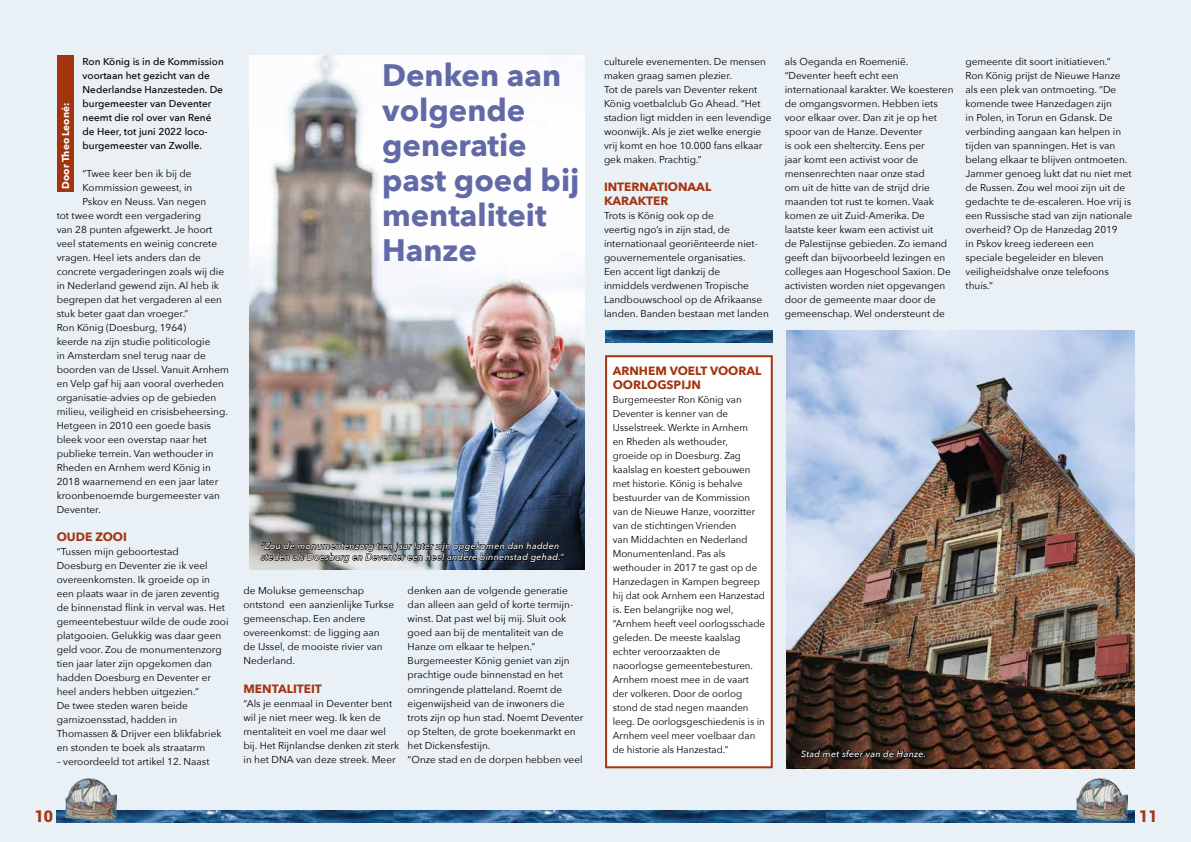
<style>
.page{position:relative;width:1191px;height:842px;background:#eaf1f6}
.page>*{position:absolute;margin:0;border:0;box-sizing:border-box;transform-origin:0 0}
.t1{font:700 31px/35px "Avenir Next";color:#6269a7}
.t2{font:900 16px "Roboto";color:#a33410}
.t3{font:700 12px/14px "Avenir Next";color:#a33410}
.t4{font:10px/14px "Avenir Next";color:#000}
.t5{font:500 10px/14px "Avenir Next";color:#000}
.t6{font:700 10px "Avenir Next";color:#fff}
.t7{font:italic 500 9px/11px "Avenir Next";letter-spacing:.025em;color:#fff}
.s1{font-size:9.5px}
</style>
<div class="page">
<img style="left:57px;top:810px;width:1077px;height:12px">
<img style="left:66px;top:778px;width:50px;height:42px">
<img style="left:1076px;top:779px;width:51px;height:42px">
<div style="left:58px;top:55px;width:16px;height:136px;background:#a33410"></div>
<img style="left:605px;top:330px;width:167px;height:12px">
<div style="left:606px;top:356px;width:165px;height:411px;background:#fff"></div>
<div style="left:605px;top:355px;width:167px;height:413px;border:2px solid #a33410"></div>
<img style="left:249px;top:55px;width:336px;height:514px">
<img style="left:259px;top:534px;width:306px;height:36px">
<img style="left:787px;top:330px;width:347px;height:438px">
<svg style="left:799px;top:740px;width:127px;height:27px;background:#2f1e16"></svg>
<p class="t5" style="left:83px;top:54px;width:143px">Ron König is in de Kommission voortaan het gezicht van de<br>Nederlandse Hanzesteden. De burgemeester van Deventer neemt die rol over van René de Heer, tot juni 2022 loco&shy;burgemeester van Zwolle.</p>
<p class="t4" style="left:83px;top:166px;width:111px">“Twee keer ben ik bij de</p>
<p class="t4" style="left:83px;top:180px;width:111px">Kommission geweest, in</p>
<p class="t4" style="left:83px;top:194px;width:125px">Pskov en Neuss. Van negen</p>
<p class="t4" style="left:57px;top:208px;width:146px">tot twee wordt een vergadering</p>
<p class="t4" style="left:57px;top:222px;width:157px">van 28 punten afgewerkt. Je hoort</p>
<p class="t4" style="left:57px;top:236px;width:162px">veel statements en weinig concrete</p>
<p class="t4" style="left:57px;top:250px;width:146px">vragen. Heel iets anders dan de</p>
<p class="t4" style="left:57px;top:264px;width:169px">concrete vergaderingen zoals wij die</p>
<p class="t4" style="left:57px;top:278px;width:164px">in Nederland gewend zijn. Al heb ik</p>
<p class="t4" style="left:57px;top:292px;width:167px">begrepen dat het vergaderen al een</p>
<p class="t4" style="left:57px;top:306px;width:133px">stuk beter gaat dan vroeger.”</p>
<p class="t4" style="left:57px;top:320px;width:131px">Ron König (Doesburg, 1964)</p>
<p class="t4" style="left:57px;top:334px;width:155px">keerde na zijn studie politicologie</p>
<p class="t4" style="left:57px;top:348px;width:151px">in Amsterdam snel terug naar de</p>
<p class="t4" style="left:57px;top:362px;width:174px">boorden van de IJssel. Vanuit Arnhem</p>
<p class="t4" style="left:57px;top:376px;width:169px">en Velp gaf hij aan vooral overheden</p>
<p class="t4" style="left:57px;top:390px;width:161px">organisatie-advies op de gebieden</p>
<p class="t4" style="left:57px;top:404px;width:173px">milieu, veiligheid en crisisbeheersing.</p>
<p class="t4" style="left:57px;top:418px;width:156px">Hetgeen in 2010 een goede basis</p>
<p class="t4" style="left:57px;top:432px;width:152px">bleek voor een overstap naar het</p>
<p class="t4" style="left:57px;top:446px;width:159px">publieke terrein. Van wethouder in</p>
<p class="t4" style="left:57px;top:460px;width:156px">Rheden en Arnhem werd König in</p>
<p class="t4" style="left:57px;top:474px;width:163px">2018 waarnemend en een jaar later</p>
<p class="t4" style="left:57px;top:488px;width:165px">kroonbenoemde burgemeester van</p>
<p class="t4" style="left:57px;top:502px;width:46px">Deventer.</p>
<p class="t3" style="left:57px;top:530px;width:72px">OUDE ZOOI</p>
<p class="t4" style="left:57px;top:544px;width:173px">“Tussen mijn geboortestad<br>Doesburg en Deventer zie ik veel overeenkomsten. Ik groeide op in een plaats waar in de jaren zeventig de binnenstad flink in verval was. Het gemeentebestuur wilde de oude zooi platgooien. Gelukkig was daar geen geld voor. Zou de monumentenzorg tien jaar later zijn opgekomen dan hadden Doesburg en Deventer er heel anders hebben uitgezien.”<br>De twee steden waren beide garnizoensstad, hadden in<br>Thomassen &amp; Drijver een blikfabriek en stonden te boek als straatarm</p>
<p class="t4" style="left:57px;top:754px;width:154px">– veroordeeld tot artikel 12. Naast</p>
<p class="t6" style="left:57px;top:189px;width:87px;rotate:-90deg">DOOR THEO LEONÉ:</p>
<h1 class="t1" style="left:382px;top:57px;width:199px">DENKEN AAN<br>VOLGENDE<br>GENERATIE<br>PAST GOED BIJ<br>MENTALITEIT<br>HANZE</h1>
<p class="t7" style="left:261px;top:540px;width:304px">“Zou de monumentenzorg tien jaar later zijn opgekomen dan hadden steden als Doesburg en Deventer een heel andere binnenstad gehad.”</p>
<p class="t4" style="left:243px;top:584px;width:152px">de Molukse gemeenschap ontstond een aanzienlijke Turkse gemeenschap. Een andere overeenkomst: de ligging aan de IJssel, de mooiste rivier van<br>Nederland.</p>
<p class="t3" style="left:243px;top:681px;width:77px">MENTALITEIT</p>
<p class="t4" style="left:243px;top:696px;width:157px">“Als je eenmaal in Deventer bent wil je niet meer weg. Ik ken de mentaliteit en voel me daar wel bij. Het Rijnlandse denken zit sterk in het DNA van deze streek. Meer</p>
<p class="t4" style="left:407px;top:584px;width:177px">denken aan de volgende generatie dan alleen aan geld of korte termijn&shy;winst. Dat past wel bij mij. Sluit ook goed aan bij de mentaliteit van de Hanze om elkaar te helpen.” Burgemeester König geniet van zijn prachtige oude binnenstad en het omringende platteland. Roemt de eigenwijsheid van de inwoners <span class="s1">die </span>trots zijn op hun stad. Noemt Deventer op Stelten, de grote boekenmarkt en het Dickensfestijn.<br>“Onze stad en de dorpen hebben veel</p>
<p class="t4" style="left:604px;top:54px;width:169px">culturele evenementen. De mensen maken graag samen plezier.<br>Tot de parels van Deventer rekent<br>König voetbalclub Go Ahead. “Het stadion ligt midden in een levendige woonwijk. Als je ziet welke energie vrij komt en hoe 10.000 fans elkaar gek maken. Prachtig.”</p>
<p class="t3" style="left:604px;top:180px;width:109px">INTERNATIONAAL<br>KARAKTER</p>
<p class="t4" style="left:604px;top:208px;width:166px">Trots is König ook op de<br>veertig ngo’s in zijn stad, de internationaal georiënteerde niet&shy;gouvernementele organisaties.<br>Een accent ligt dankzij de<br>inmiddels verdwenen Tropische<br>Landbouwschool op de Afrikaanse landen. Banden bestaan met landen</p>
<p class="t4" style="left:784px;top:54px;width:170px">als Oeganda en Roemenië. “Deventer heeft echt een internationaal karakter. We koesteren de omgangsvormen. Hebben iets voor elkaar over. Dan zit je op het spoor van de Hanze. Deventer<br>is ook een sheltercity. Eens per<br>jaar komt een activist voor de mensenrechten naar onze stad<br>om uit de hitte van de strijd drie maanden tot rust te komen. Vaak komen ze uit Zuid-Amerika. De laatste keer kwam een activist uit<br>de Palestijnse gebieden. Zo iemand geeft dan bijvoorbeeld lezingen en colleges aan Hogeschool Saxion. De activisten worden niet opgevangen door de gemeente maar door de gemeenschap. Wel ondersteunt de</p>
<p class="t4" style="left:965px;top:54px;width:168px">gemeente dit soort initiatieven.”<br>Ron König prijst de Nieuwe Hanze als een plek van ontmoeting. “De komende twee Hanzedagen zijn<br>in Polen, in Torun en Gdansk. De verbinding aangaan kan helpen in tijden van spanningen. Het is van belang elkaar te blijven ontmoeten.<br>Jammer genoeg lukt dat nu niet met de Russen. Zou wel mooi zijn uit de gedachte te de-escaleren. Hoe vrij is een Russische stad van zijn nationale overheid? Op de Hanzedag 2019<br>in Pskov kreeg iedereen een speciale begeleider en bleven veiligheidshalve onze telefoons thuis.”</p>
<p class="t3" style="left:613px;top:363px;width:150px;text-indent:35px">EM VOELT VOORAL<br>OORLOGSPIJN</p>
<p class="t4" style="left:613px;top:392px;width:154px">Burgemeester Ron König van<br>Deventer is kenner van de<br>IJsselstreek. Werkte in Arnhem<br>en Rheden als wethouder, groeide op in Doesburg. Zag kaalslag en koestert gebouwen met historie. König is behalve bestuurder van de Kommission van de Nieuwe Hanze, voorzitter van de stichtingen Vrienden<br>van Middachten en Nederland<br>Monumentenland. Pas als wethouder in 2017 te gast op de<br>Hanzedagen in Kampen begreep hij dat ook Arnhem een Hanzestad is. Een belangrijke nog wel, “Arnhem heeft veel oorlogsschade geleden. De meeste kaalslag echter veroorzaakten de naoorlogse gemeentebesturen.<br>Arnhem moest mee in de vaart der volkeren. Door de oorlog stond de stad negen maanden leeg. De oorlogsgeschiedenis is in<br>Arnhem veel meer voelbaar dan de historie als Hanzestad.”</p>
<p class="t3" style="left:613px;top:363px;width:10px">ARNH</p>
<p class="t7" style="left:801px;top:748px;width:127px">Stad met sfeer van de Hanze.</p>
<h2 class="t2" style="left:35px;top:805px;width:20px">10</h2>
<h2 class="t2" style="left:1138px;top:805px;width:20px">11</h2>
</div>
